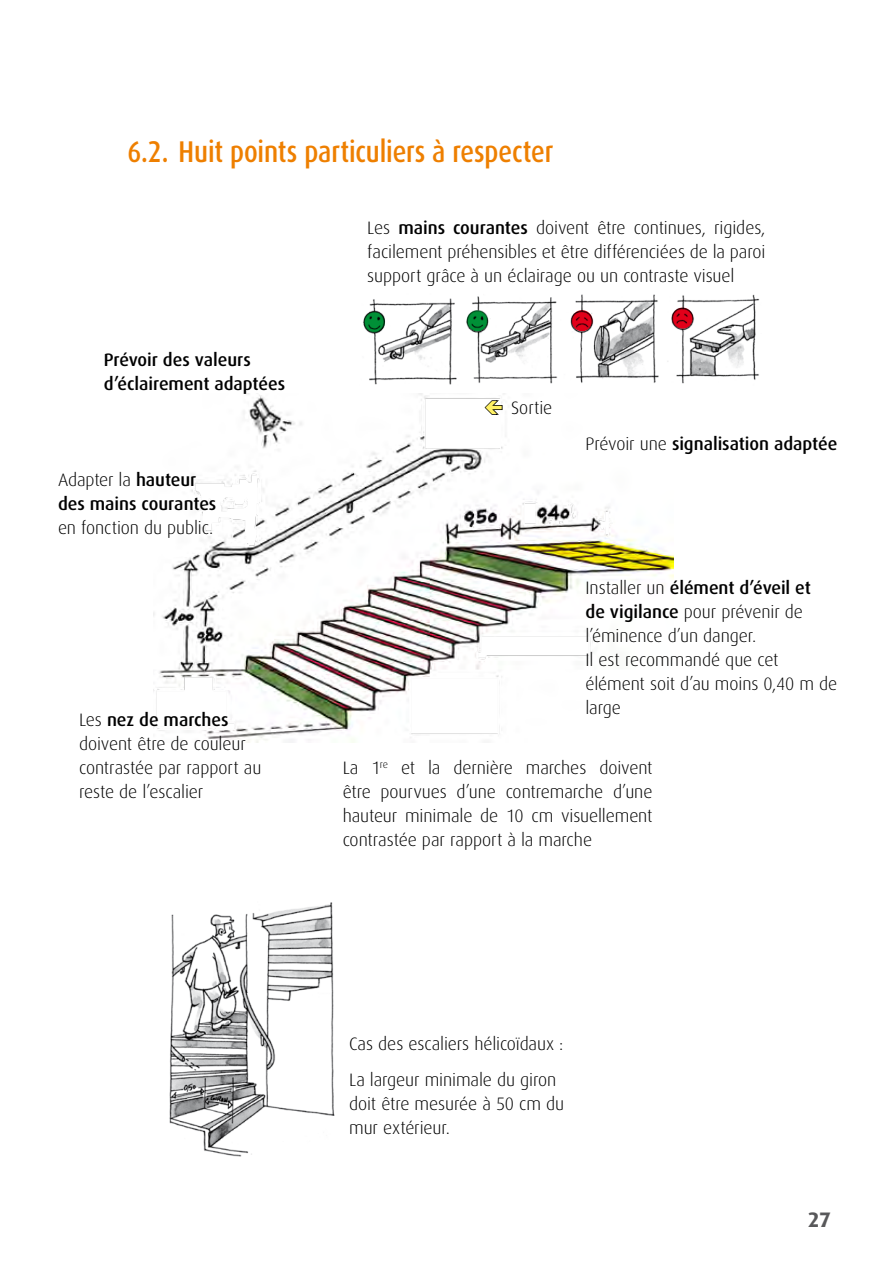
<style>
.page{position:relative;width:893px;height:1263px;background:#fff}
.page>*{position:absolute;margin:0;border:0;box-sizing:border-box;transform-origin:0 0}
.t1{font:500 30px "Dax";letter-spacing:-.005em;color:#ee7f00;scale:.85 1}
.t2{font:700 21px "Dax";color:#58585a}
.t3{font:300 18px/24px "Dax";letter-spacing:-.005em;color:#000}
.t4{font:500 18px/24px "Dax";letter-spacing:-.005em;color:#000}
.s1{font-weight:300}
.s2{font-weight:500}
</style>
<div class="page">
<img style="left:153px;top:393px;width:520px;height:349px">
<img style="left:169px;top:902px;width:166px;height:255px">
<img style="left:363px;top:294px;width:397px;height:91px">
<svg style="left:364px;top:312px;width:21px;height:21px"></svg>
<svg style="left:571px;top:310px;width:22px;height:21px"></svg>
<svg style="left:467px;top:310px;width:21px;height:21px"></svg>
<svg style="left:672px;top:308px;width:21px;height:21px"></svg>
<svg style="left:483px;top:399px;width:20px;height:17px"></svg>
<h1 class="t1" style="left:128px;top:135px;width:502px">6.2. Huit points particuliers à respecter</h1>
<p class="t4" style="left:104px;top:348px;width:183px">Prévoir des valeurs d’éclairement adaptées</p>
<p class="t4" style="left:58px;top:468px;width:160px"><span class="s1">Adapter la</span> hauteur des mains courantes</p>
<p class="t3" style="left:58px;top:516px;width:157px">en fonction du public.</p>
<p class="t3" style="left:79px;top:708px;width:184px">Les <span class="s2">nez de marches </span>doivent être de couleur contrastée par rapport au reste de l’escalier</p>
<p class="t3" style="left:367px;top:216px;width:400px;text-align:justify">Les <span class="s2">mains courantes</span> doivent être continues, rigides, facilement préhensibles et être différenciées de la paroi support grâce à un éclairage ou un contraste visuel</p>
<p class="t3" style="left:511px;top:396px;width:43px">Sortie</p>
<p class="t4" style="left:585px;top:432px;width:253px"><span class="s1">Prévoir une</span> signalisation adaptée</p>
<p class="t3" style="left:585px;top:576px;width:253px">Installer un <span class="s2">élément d’éveil et<br>de vigilance</span> pour prévenir de l’éminence d’un danger.<br>Il est recommandé que cet élément soit d’au moins 0,40 m de large</p>
<p class="t3" style="left:343px;top:756px;width:311px;text-align:justify">La 1<sup>re</sup> et la dernière marches doivent être pourvues d’une contremarche d’une hauteur minimale de 10 cm visuellement contrastée par rapport à la marche</p>
<p class="t3" style="left:349px;top:1026px;width:216px;line-height:36px">Cas des escaliers hélicoïdaux :<br>La largeur minimale du giron</p>
<p class="t3" style="left:349px;top:1092px;width:217px">doit être mesurée à 50 cm du mur extérieur.</p>
<p class="t2" style="left:808px;top:1207px;width:25px">27</p>
</div>
